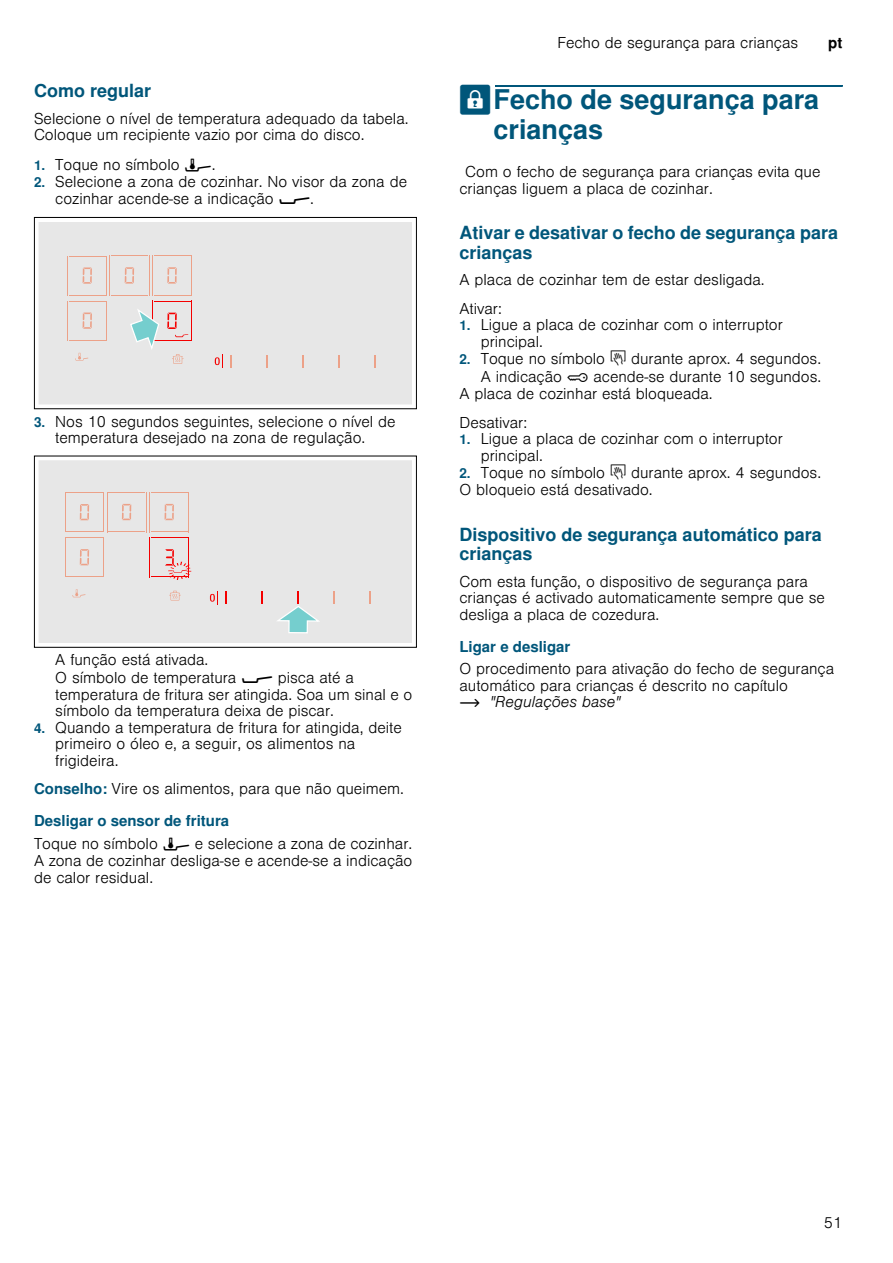
<style>
.page{position:relative;width:893px;height:1263px;background:#fff}
.page>*{position:absolute;margin:0;border:0;box-sizing:border-box;transform-origin:0 0}
.t1{font:700 27px/30px "Nimbus San L";color:#00567a}
.t2{font:700 18px/19.5px "Nimbus San L";color:#00567a}
.t3{font:300 15px/16.5px "Nimbus San L";color:#000}
.t4{font:700 15px "Nimbus San L";color:#00567a}
.t5{font:700 15px "Nimbus San L";color:#000}
.s1{font-weight:700;font-size:13.5px;color:#00567a}
.s2{font-family:"BSH Symb PH3";font-weight:400;font-size:16.5px}
.s3{font-weight:700;color:#00567a}
.s4{font-family:"BSH Symb PG2";font-weight:400}
.s5{font-family:"BSH Symb PH4";font-weight:400;font-size:16.5px}
.s6{font-family:"BSH Symb PH Regional Brands 1";font-weight:400;font-size:16.5px}
.s7{font-family:"BSH Symb PH1";font-weight:400}
.s8{font-style:italic}
</style>
<div class="page">
<div style="left:495px;top:85px;width:347px;height:2px;border:1px solid #00567a"></div>
<div style="left:38px;top:222px;width:374px;height:183px;background:#e7e7e7"></div>
<div style="left:34px;top:217px;width:383px;height:192px;border:1px solid #000"></div>
<hr style="left:69px;top:301px;width:36px;height:1px;background:#eca188">
<hr style="left:69px;top:340px;width:36px;height:1px;background:#eca188">
<hr style="left:67px;top:301px;width:1px;height:40px;background:#eca188">
<hr style="left:106px;top:301px;width:1px;height:40px;background:#eca188">
<svg style="left:83px;top:267px;width:9px;height:17px"></svg>
<hr style="left:69px;top:256px;width:36px;height:1px;background:#eca188">
<hr style="left:69px;top:295px;width:36px;height:1px;background:#eca188">
<hr style="left:67px;top:256px;width:1px;height:39px;background:#eca188">
<hr style="left:106px;top:256px;width:1px;height:39px;background:#eca188">
<svg style="left:75px;top:353px;width:13px;height:8px"></svg>
<svg style="left:215px;top:355px;width:8px;height:13px"></svg>
<svg style="left:230px;top:355px;width:2px;height:12px"></svg>
<svg style="left:266px;top:355px;width:2px;height:12px"></svg>
<svg style="left:302px;top:355px;width:2px;height:12px"></svg>
<svg style="left:338px;top:355px;width:2px;height:12px"></svg>
<svg style="left:374px;top:355px;width:2px;height:12px"></svg>
<svg style="left:83px;top:313px;width:9px;height:16px"></svg>
<hr style="left:154px;top:301px;width:36px;height:1px;background:#f40000">
<hr style="left:154px;top:340px;width:36px;height:1px;background:#f40000">
<hr style="left:152px;top:301px;width:1px;height:40px;background:#f40000">
<svg style="left:129px;top:304px;width:59px;height:60px;background:#dadcdb"></svg>
<hr style="left:191px;top:301px;width:1px;height:40px;background:#f40000">
<svg style="left:167px;top:267px;width:10px;height:17px"></svg>
<hr style="left:154px;top:255px;width:36px;height:1px;background:#eca188">
<hr style="left:154px;top:295px;width:36px;height:1px;background:#eca188">
<hr style="left:152px;top:255px;width:1px;height:40px;background:#eca188">
<hr style="left:191px;top:255px;width:1px;height:40px;background:#eca188">
<svg style="left:125px;top:267px;width:9px;height:17px"></svg>
<hr style="left:111px;top:255px;width:37px;height:1px;background:#eca188">
<hr style="left:111px;top:295px;width:37px;height:1px;background:#eca188">
<hr style="left:109px;top:255px;width:1px;height:40px;background:#eca188">
<hr style="left:148px;top:255px;width:1px;height:40px;background:#eca188">
<div style="left:38px;top:460px;width:374px;height:183px;background:#e7e7e7"></div>
<div style="left:34px;top:456px;width:383px;height:192px;border:1px solid #000"></div>
<hr style="left:66px;top:537px;width:37px;height:1px;background:#eca188">
<hr style="left:66px;top:576px;width:37px;height:1px;background:#eca188">
<hr style="left:65px;top:537px;width:1px;height:40px;background:#eca188">
<hr style="left:103px;top:537px;width:1px;height:40px;background:#eca188">
<svg style="left:80px;top:504px;width:9px;height:16px"></svg>
<hr style="left:66px;top:492px;width:37px;height:1px;background:#eca188">
<hr style="left:66px;top:531px;width:37px;height:1px;background:#eca188">
<hr style="left:65px;top:492px;width:1px;height:40px;background:#eca188">
<hr style="left:103px;top:492px;width:1px;height:40px;background:#eca188">
<svg style="left:72px;top:589px;width:13px;height:8px"></svg>
<svg style="left:80px;top:549px;width:9px;height:16px"></svg>
<svg style="left:169px;top:591px;width:12px;height:9px"></svg>
<svg style="left:153px;top:540px;width:38px;height:40px"></svg>
<hr style="left:151px;top:537px;width:36px;height:1px;background:#f40000">
<hr style="left:151px;top:576px;width:36px;height:1px;background:#f40000">
<hr style="left:149px;top:537px;width:1px;height:40px;background:#f40000">
<hr style="left:188px;top:537px;width:1px;height:40px;background:#f40000">
<svg style="left:164px;top:504px;width:10px;height:16px"></svg>
<hr style="left:151px;top:492px;width:36px;height:1px;background:#eca188">
<hr style="left:151px;top:531px;width:36px;height:1px;background:#eca188">
<hr style="left:149px;top:492px;width:1px;height:40px;background:#eca188">
<hr style="left:188px;top:492px;width:1px;height:40px;background:#eca188">
<svg style="left:122px;top:504px;width:9px;height:16px"></svg>
<hr style="left:108px;top:492px;width:37px;height:1px;background:#eca188">
<hr style="left:108px;top:531px;width:37px;height:1px;background:#eca188">
<hr style="left:107px;top:492px;width:1px;height:40px;background:#eca188">
<hr style="left:146px;top:492px;width:1px;height:40px;background:#eca188">
<svg style="left:210px;top:591px;width:8px;height:13px"></svg>
<svg style="left:225px;top:591px;width:2px;height:13px"></svg>
<svg style="left:261px;top:591px;width:2px;height:13px"></svg>
<svg style="left:270px;top:591px;width:56px;height:43px;background:#d3e1e1"></svg>
<svg style="left:333px;top:591px;width:2px;height:13px"></svg>
<svg style="left:369px;top:591px;width:2px;height:13px"></svg>
<p class="t2" style="left:34px;top:80px;width:119px">Como regular</p>
<p class="t3" style="left:34px;top:109px;width:376px">Selecione o nível de temperatura adequado da tabela.<br>Coloque um recipiente vazio por cima do disco.</p>
<p class="t3" style="left:34px;top:155px;width:183px"><span class="s1">1.</span> Toque no símbolo <span class="s2">Õ</span>.</p>
<p class="t3" style="left:55px;top:171px;width:353px;line-height:17.5px;text-indent:-21px"><span class="s1">2.</span> Selecione a zona de cozinhar. No visor da zona de cozinhar acende-se a indicação <span class="s2">Ý</span>.</p>
<p class="t3" style="left:55px;top:412px;width:342px;text-indent:-21px"><span class="s1">3.</span> Nos 10 segundos seguintes, selecione o nível de temperatura desejado na zona de regulação.</p>
<p class="t3" style="left:55px;top:650px;width:358px;line-height:17px">A função está ativada.<br>O símbolo de temperatura <span class="s2">Ý</span> pisca até a temperatura de fritura ser atingida. Soa um sinal e o símbolo da temperatura deixa de piscar.</p>
<p class="t3" style="left:55px;top:718px;width:348px;text-indent:-21px"><span class="s1">4.</span> Quando a temperatura de fritura for atingida, deite primeiro o óleo e, a seguir, os alimentos na frigideira.</p>
<p class="t3" style="left:34px;top:772px;width:371px;line-height:31.5px"><span class="s3">Conselho:</span> Vire os alimentos, para que não queimem.<br><span class="s3">Desligar o sensor de fritura</span></p>
<p class="t3" style="left:34px;top:834px;width:380px;text-align:justify">Toque no símbolo <span class="s2">Õ</span> e selecione a zona de cozinhar.<br>A zona de cozinhar desliga-se e acende-se a indicação de calor residual.</p>
<p class="t3" style="left:557px;top:33px;width:242px">Fecho de segurança para crianças</p>
<p class="t5" style="left:828px;top:34px;width:16px">pt</p>
<h1 class="t1" style="left:493px;top:84px;width:327px;text-indent:-34px"><span class="s4">A</span>Fecho de segurança para crianças</h1>
<p class="t3" style="left:459px;top:162px;width:362px;text-indent:6px">Com o fecho de segurança para crianças evita que crianças liguem a placa de cozinhar.</p>
<p class="t2" style="left:459px;top:223px;width:380px">Ativar e desativar o fecho de segurança para crianças</p>
<p class="t3" style="left:459px;top:264px;width:306px;line-height:28.5px">A placa de cozinhar tem de estar desligada.<br>Ativar:</p>
<p class="t3" style="left:480px;top:315px;width:303px;text-indent:-21px"><span class="s1">1.</span> Ligue a placa de cozinhar com o interruptor principal.</p>
<p class="t3" style="left:459px;top:349px;width:363px"><span class="s1">2.</span> Toque no símbolo <span class="s5">Ñ</span> durante aprox. 4 segundos.</p>
<p class="t3" style="left:480px;top:367px;width:342px">A indicação <span class="s6">‚</span> acende-se durante 10 segundos.</p>
<p class="t3" style="left:459px;top:384px;width:255px">A placa de cozinhar está bloqueada.</p>
<p class="t3" style="left:459px;top:413px;width:69px">Desativar:</p>
<p class="t3" style="left:480px;top:429px;width:303px;text-indent:-21px"><span class="s1">1.</span> Ligue a placa de cozinhar com o interruptor principal.</p>
<p class="t3" style="left:459px;top:463px;width:363px;line-height:17px"><span class="s1">2.</span> Toque no símbolo <span class="s5">Ñ</span> durante aprox. 4 segundos.<br>O bloqueio está desativado.</p>
<p class="t2" style="left:459px;top:524px;width:364px">Dispositivo de segurança automático para crianças</p>
<p class="t3" style="left:459px;top:572px;width:367px">Com esta função, o dispositivo de segurança para crianças é activado automaticamente sempre que se desliga a placa de cozedura.</p>
<p class="t4" style="left:459px;top:637px;width:112px">Ligar e desligar</p>
<p class="t3" style="left:459px;top:659px;width:376px">O procedimento para ativação do fecho de segurança automático para crianças é descrito no capítulo<br><span class="s7">~</span> <span class="s8">"Regulações base"</span></p>
<p class="t3" style="left:824px;top:1213px;width:20px">51</p>
</div>
